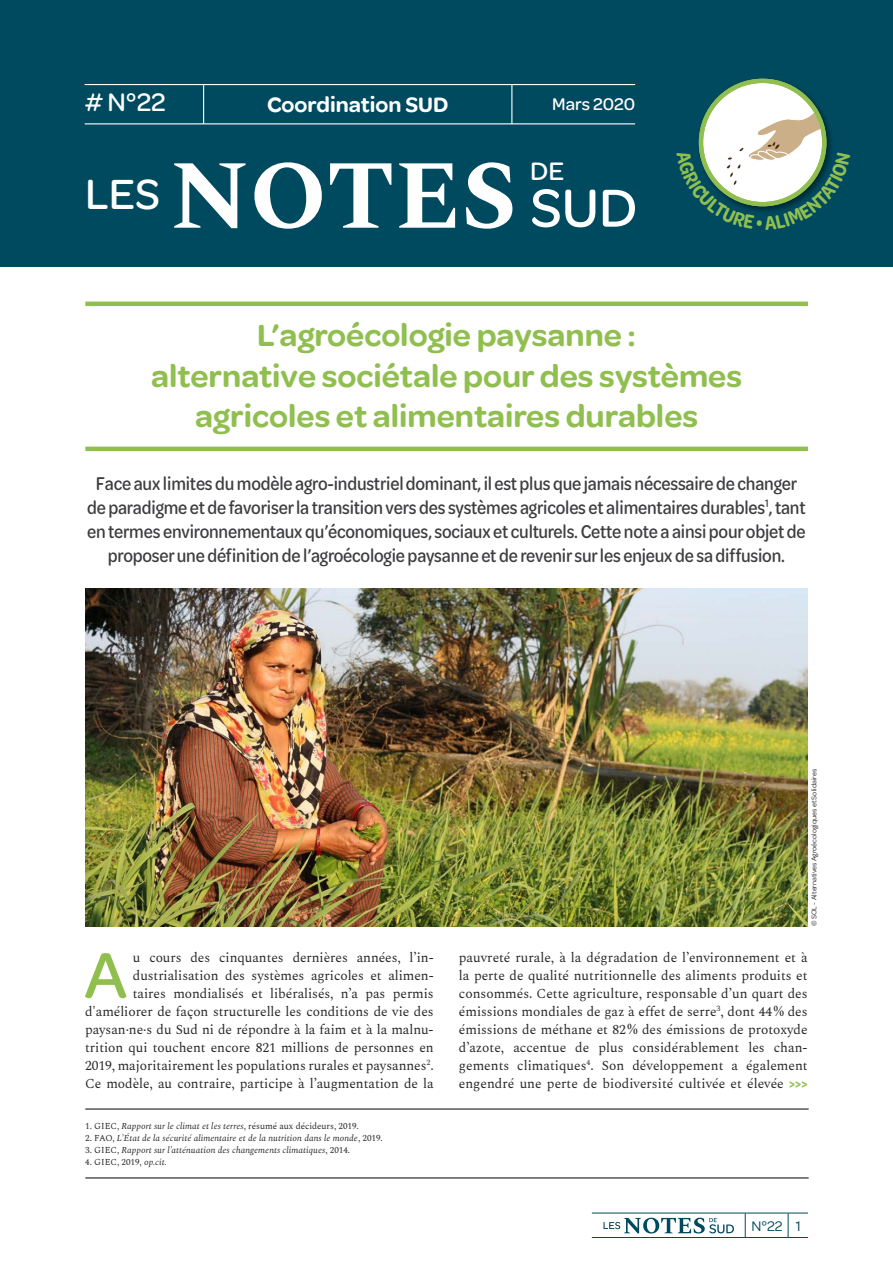
<style>
.page{position:relative;width:893px;height:1263px;background:#fff}
.page>*{position:absolute;margin:0;border:0;box-sizing:border-box;transform-origin:0 0}
.t1{font:700 97.5px "Spectral";color:#fff}
.t2{font:500 68.7px "Omnes";color:#90bf50}
.t3{font:500 57px "Omnes";color:#fff}
.t4{font:500 45px "Omnes";color:#fff}
.t5{font:600 33px/40.5px "Omnes";color:#90bf50;text-align:center}
.t6{font:500 27px "Omnes";color:#fff}
.t7{font:600 22.5px "Omnes";color:#fff}
.t8{font:500 19.5px/24px "Omnes Cond";letter-spacing:-.01em;color:#3e3d40;text-align:center}
.t9{font:500 18px "Omnes";color:#fff}
.t10{font:15px "Omnes";color:#004a5f}
.t11{font:13.5px/18px "Spectral";letter-spacing:-.005em;color:#282829;text-align:right}
.t12{font:italic 9px "Spectral";letter-spacing:.01em;color:#282829}
.t13{font:9px "Spectral";color:#282829}
.t14{font:7.5px "Omnes";color:#282829}
.s1{font-family:"Omnes";font-weight:600;color:#96c259}
.s2{font-style:italic}
.s3{font-style:normal}
</style>
<div class="page">
<hr style="left:592px;top:1213px;width:216px;height:1px;background:#004a5f">
<svg style="left:788px;top:1213px;width:1px;height:24px"></svg>
<svg style="left:745px;top:1213px;width:1px;height:24px"></svg>
<hr style="left:592px;top:1237px;width:216px;height:1px;background:#004a5f">
<svg style="left:603px;top:1218px;width:131px;height:15px"></svg>
<div style="left:0;top:0;width:893px;height:267px;background:#004a5f"></div>
<hr style="left:85px;top:302px;width:723px;height:4px;background:#90bf50">
<hr style="left:85px;top:447px;width:723px;height:4px;background:#90bf50">
<hr style="left:85px;top:84px;width:550px;height:1px;background:#fff">
<hr style="left:85px;top:123px;width:550px;height:1px;background:#fff">
<hr style="left:203px;top:85px;width:1px;height:39px;background:#fff">
<hr style="left:511px;top:85px;width:1px;height:39px;background:#fff">
<img style="left:85px;top:588px;width:723px;height:338px">
<div style="left:697px;top:77px;width:137px;height:137px;background:#000;opacity:.4"></div>
<div style="left:701px;top:81px;width:123px;height:123px;background:#fff;border-radius:50%"></div>
<hr style="left:85px;top:1109px;width:724px;height:1px;background:#000">
<hr style="left:85px;top:1177px;width:724px;height:1px;background:#000">
<svg style="left:697px;top:110px;width:137px;height:104px"></svg>
<h3 class="t6" style="left:85px;top:83px;width:82px"># N°22</h3>
<h3 class="t7" style="left:267px;top:89px;width:183px">Coordination SUD</h3>
<h3 class="t9" style="left:552px;top:92px;width:85px">Mars 2020</h3>
<h3 class="t6" style="left:530px;top:152px;width:36px">DE</h3>
<h1 class="t1" style="left:170px;top:125px;width:349px">NOTES</h1>
<h3 class="t4" style="left:85px;top:163px;width:77px">LES</h3>
<h3 class="t3" style="left:530px;top:168px;width:109px">SUD</h3>
<h3 class="t5" style="left:151px;top:313px;width:592px">L’agroécologie paysanne :<br>alternative sociétale pour des systèmes agricoles et alimentaires durables</h3>
<p class="t8" style="left:87px;top:470px;width:720px">Face aux limites du modèle agro-industriel dominant, il est plus que jamais nécessaire de changer de paradigme et de favoriser la transition vers des systèmes agricoles et alimentaires durables<sup>1</sup>, tant en termes environnementaux qu’économiques, sociaux et culturels. Cette note a ainsi pour objet de proposer une définition de l’agroécologie paysanne et de revenir sur les enjeux de sa diffusion.</p>
<p class="t14" style="left:809px;top:926px;width:159px;rotate:-90deg">© SOL - Alternatives Agroécologiques et Solidaires</p>
<p class="t11" style="left:85px;top:949px;width:350px">u cours des cinquantes dernières années, l’in&shy;dustrialisation des systèmes agricoles et alimen-<br>taires mondialisés et libéralisés, n’a pas permis d'améliorer de façon structurelle les conditions de vie des paysan·ne·s du Sud ni de répondre à la faim et à la malnu&shy;trition qui touchent encore 821 millions de personnes en 2019, majoritairement les populations rurales et paysannes<sup>2</sup>.<br>Ce modèle, au contraire, participe à l’augmentation de la</p>
<p class="t11" style="left:459px;top:949px;width:350px;text-align:justify">pauvreté rurale, à la dégradation de l’environnement et à la perte de qualité nutritionnelle des aliments produits et consommés. Cette agriculture, responsable d’un quart des émissions mondiales de gaz à effet de serre<sup>3</sup>, dont 44 % des émissions de méthane et 82 % des émissions de protoxyde d’azote, accentue de plus considérablement les chan&shy;gements climatiques<sup>4</sup>. Son développement a également engendré une perte de biodiversité cultivée et élevée <span class="s1">&gt;&gt;&gt;</span></p>
<h2 class="t2" style="left:84px;top:927px;width:45px">A</h2>
<p class="t13" style="left:85px;top:1119px;width:275px">1. GIEC, <span class="s2">Rapport sur le climat et les terres</span>, résumé aux décideurs, 2019.</p>
<p class="t12" style="left:85px;top:1131px;width:299px"><span class="s3">2. FAO,</span> L’État de la sécurité alimentaire et de la nutrition dans le monde<span class="s3">, 2019.</span></p>
<p class="t12" style="left:85px;top:1143px;width:266px"><span class="s3">3. GIEC,</span> Rapport sur l’atténuation des changements climatiques<span class="s3">, 2014.</span></p>
<p class="t13" style="left:85px;top:1155px;width:83px">4. GIEC, 2019, <span class="s2">op.cit.</span></p>
<p class="t10" style="left:751px;top:1216px;width:51px">N°22 1</p>
</div>
